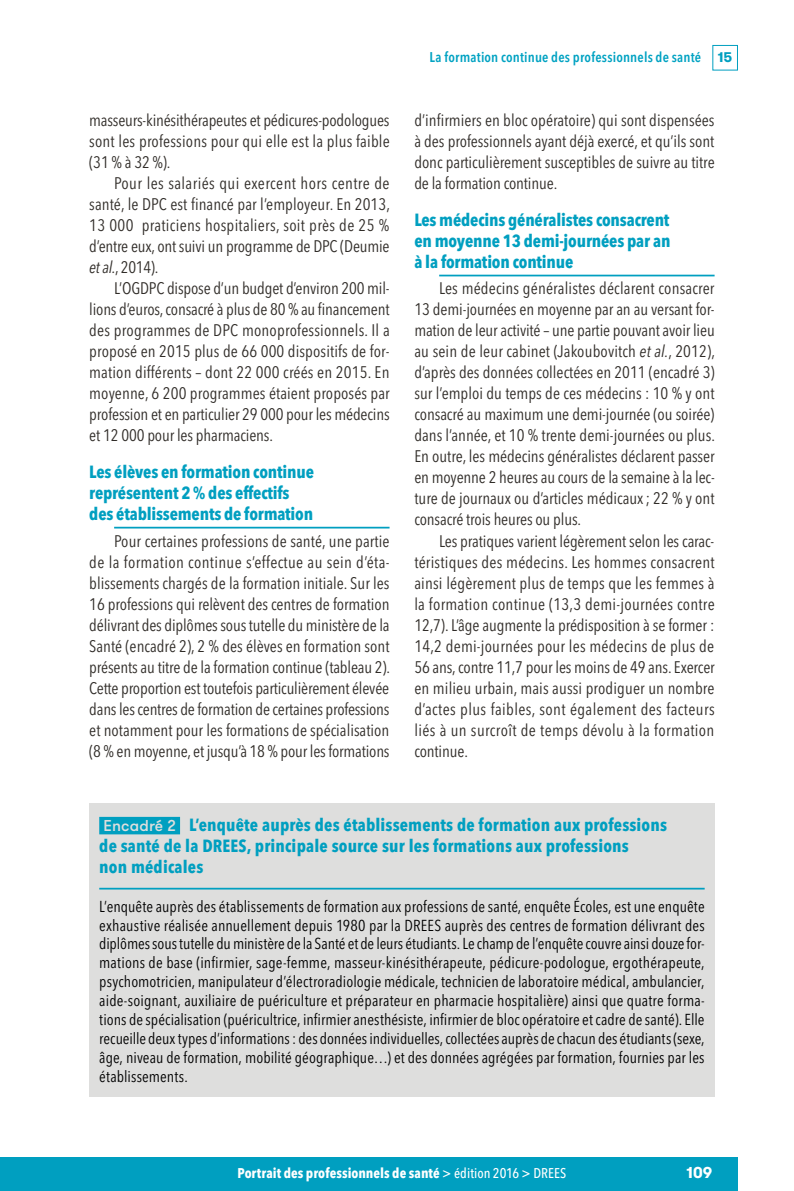
<style>
.page{position:relative;width:794px;height:1191px;background:#fff}
.page>*{position:absolute;margin:0;border:0;box-sizing:border-box;transform-origin:0 0}
.t1{font:700 condensed 17.5px/21px "Avenir Next LT Pro";letter-spacing:-.01em;color:#009fc0}
.t2{font:700 condensed 17.5px/21px "Avenir Next LT Pro";letter-spacing:.01em;color:#009fc0}
.t3{font:condensed 16.62px/21px "Avenir Next LT Pro";letter-spacing:-.01em;color:#302c28;text-align:justify}
.t4{font:condensed 15.75px/18.9px "Avenir Next LT Pro";letter-spacing:.005em;color:#000;text-align:justify}
.t5{font:700 15.75px "GT Walsheim";color:#fff}
.t6{font:700 condensed 14px "Avenir Next LT Pro";color:#fff}
.t7{font:600 condensed 14px "Avenir Next LT Pro";letter-spacing:.015em;color:#00a2c2}
.s1{font-style:italic}
.s2{font-family:"GT Walsheim Pro Trial";font-weight:700;font-stretch:normal;color:#009fc0}
.s3{font-family:"GT Walsheim";font-weight:500;font-stretch:normal;font-size:15.75px;color:#dededd}
.s4{font-weight:500}
</style>
<div class="page">
<div style="left:712px;top:45px;width:26px;height:25px;border:1px solid #009fc0"></div>
<div style="left:0;top:1157px;width:738px;height:34px;background:#009fc0"></div>
<div style="left:89px;top:802px;width:625px;height:294px;background:#dededd"></div>
<div style="left:99px;top:817px;width:81px;height:17px;background:#009fc0"></div>
<hr style="left:99px;top:887px;width:605px;height:2px;background:#009fc0">
<hr style="left:114px;top:527px;width:275px;height:1px;background:#009fc0">
<hr style="left:439px;top:275px;width:275px;height:1px;background:#009fc0">
<p class="t3" style="left:89px;top:110px;width:302px">masseurs-kinésithérapeutes et pédicures-podologues sont les professions pour qui elle est la plus faible (31 % à 32 %).</p>
<p class="t3" style="left:89px;top:173px;width:302px;text-indent:25px">Pour les salariés qui exercent hors centre de santé, le DPC est financé par l’employeur. En 2013, 13 000 praticiens hospitaliers, soit près de 25 % d’entre eux, ont suivi un programme de DPC (Deumie <span class="s1">et al.</span>, 2014).</p>
<p class="t3" style="left:89px;top:278px;width:302px;text-indent:25px">L’OGDPC dispose d’un budget d’environ 200 mil&shy;lions d’euros, consacré à plus de 80 % au financement des programmes de DPC monoprofessionnels. Il a proposé en 2015 plus de 66 000 dispositifs de for&shy;mation différents – dont 22 000 créés en 2015. En moyenne, 6 200 programmes étaient proposés par profession et en particulier 29 000 pour les médecins et 12 000 pour les pharmaciens.</p>
<p class="t1" style="left:89px;top:461px;width:226px">Les élèves en formation continue représentent 2 % des effectifs des établissements de formation</p>
<p class="t3" style="left:89px;top:530px;width:302px;text-indent:25px">Pour certaines professions de santé, une partie de la formation continue s’effectue au sein d’éta&shy;blissements chargés de la formation initiale. Sur les 16 professions qui relèvent des centres de formation délivrant des diplômes sous tutelle du ministère de la Santé (encadré 2), 2 % des élèves en formation sont présents au titre de la formation continue (tableau 2).<br>Cette proportion est toutefois particulièrement élevée dans les centres de formation de certaines professions et notamment pour les formations de spécialisation (8 % en moyenne, et jusqu’à 18 % pour les formations</p>
<p class="t7" style="left:429px;top:49px;width:304px">La formation continue des professionnels de santé <span class="s2">15</span></p>
<p class="t3" style="left:414px;top:110px;width:302px">d’infirmiers en bloc opératoire) qui sont dispensées à des professionnels ayant déjà exercé, et qu’ils sont donc particulièrement susceptibles de suivre au titre de la formation continue.</p>
<p class="t1" style="left:414px;top:209px;width:258px;text-align:justify">Les médecins généralistes consacrent en moyenne 13 demi-journées par an à la formation continue</p>
<p class="t3" style="left:414px;top:278px;width:302px;text-indent:25px">Les médecins généralistes déclarent consacrer 13 demi-journées en moyenne par an au versant for&shy;mation de leur activité – une partie pouvant avoir lieu au sein de leur cabinet (Jakoubovitch <span class="s1">et al.</span>, 2012), d’après des données collectées en 2011 (encadré 3) sur l’emploi du temps de ces médecins : 10 % y ont consacré au maximum une demi-journée (ou soirée) dans l’année, et 10 % trente demi-journées ou plus.<br>En outre, les médecins généralistes déclarent passer en moyenne 2 heures au cours de la semaine à la lec&shy;ture de journaux ou d’articles médicaux; 22 % y ont consacré trois heures ou plus.</p>
<p class="t3" style="left:414px;top:530px;width:302px;text-indent:25px">Les pratiques varient légèrement selon les carac&shy;téristiques des médecins. Les hommes consacrent ainsi légèrement plus de temps que les femmes à la formation continue (13,3 demi-journées contre 12,7). L’âge augmente la prédisposition à se former :<br>14,2 demi-journées pour les médecins de plus de 56 ans, contre 11,7 pour les moins de 49 ans. Exercer en milieu urbain, mais aussi prodiguer un nombre d’actes plus faibles, sont également des facteurs liés à un surcroît de temps dévolu à la formation continue.</p>
<p class="t2" style="left:99px;top:814px;width:569px"><span class="s3">Encadré 2</span> L’enquête auprès des établissements de formation aux professions de santé de la DREES, principale source sur les formations aux professions<br>non médicales</p>
<p class="t4" style="left:99px;top:896px;width:607px">L’enquête auprès des établissements de formation aux professions de santé, enquête Écoles, est une enquête exhaustive réalisée annuellement depuis 1980 par la DREES auprès des centres de formation délivrant des diplômes sous tutelle du ministère de la Santé et de leurs étudiants. Le champ de l’enquête couvre ainsi douze for&shy;mations de base (infirmier, sage-femme, masseur-kinésithérapeute, pédicure-podologue, ergothérapeute, psychomotricien, manipulateur d’électroradiologie médicale, technicien de laboratoire médical, ambulancier, aide-soignant, auxiliaire de puériculture et préparateur en pharmacie hospitalière) ainsi que quatre forma&shy;tions de spécialisation (puéricultrice, infirmier anesthésiste, infirmier de bloc opératoire et cadre de santé). Elle recueille deux types d’informations : des données individuelles, collectées auprès de chacun des étudiants (sexe, âge, niveau de formation, mobilité géographique…) et des données agrégées par formation, fournies par les établissements.</p>
<p class="t6" style="left:237px;top:1165px;width:330px">Portrait des professionnels de santé <span class="s4">&gt; édition 2016 &gt; DREES</span></p>
<p class="t5" style="left:686px;top:1162px;width:27px">109</p>
</div>
